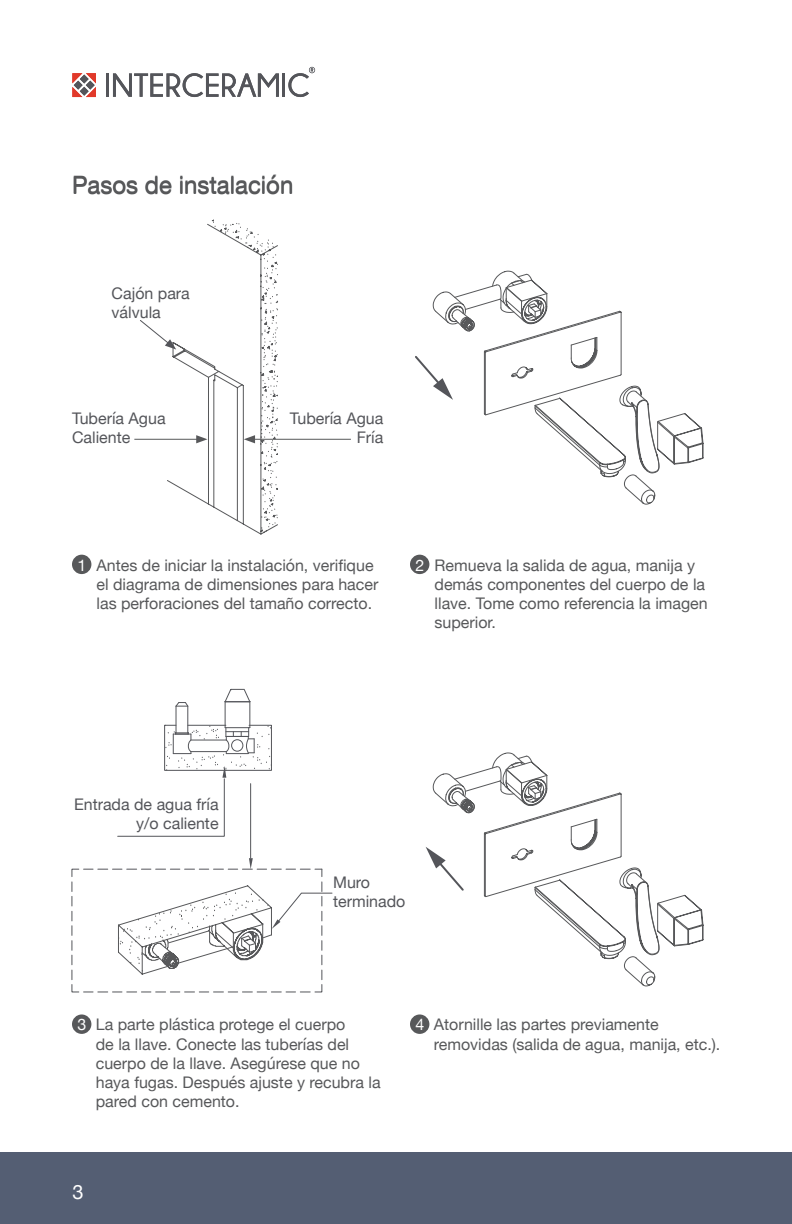
<style>
.page{position:relative;width:792px;height:1224px;background:#fff}
.page>*{position:absolute;margin:0;border:0;box-sizing:border-box;transform-origin:0 0}
.t1{font:24px "Helvetica Neue";color:#57585a}
.t2{font:20px "Helvetica Neue";color:#fff}
.t3{font:16px/19.2px "Helvetica Neue";color:#57585a}
.t4{font:16px/19.2px "Helvetica Neue";color:#54555a;text-align:right}
.t5{font:16px "Helvetica Neue";color:#fff}
</style>
<div class="page">
<div style="left:0;top:1152px;width:792px;height:72px;background:#545e73"></div>
<hr style="left:106px;top:73px;width:3px;height:24px;background:#54555a">
<svg style="left:113px;top:73px;width:166px;height:24px"></svg>
<hr style="left:282px;top:73px;width:3px;height:24px;background:#54555a">
<svg style="left:72px;top:73px;width:24px;height:24px"></svg>
<svg style="left:288px;top:67px;width:27px;height:30px"></svg>
<div style="left:72px;top:555px;width:19px;height:19px;background:#57585a;border-radius:50%"></div>
<div style="left:410px;top:555px;width:19px;height:19px;background:#57585a;border-radius:50%"></div>
<div style="left:72px;top:1014px;width:19px;height:20px;background:#57585a;border-radius:50%"></div>
<div style="left:410px;top:1014px;width:19px;height:20px;background:#57585a;border-radius:50%"></div>
<svg style="left:415px;top:273px;width:274px;height:231px"></svg>
<svg style="left:426px;top:847px;width:7px;height:15px"></svg>
<svg style="left:448px;top:793px;width:256px;height:176px"></svg>
<svg style="left:657px;top:903px;width:32px;height:27px"></svg>
<svg style="left:627px;top:873px;width:20px;height:17px"></svg>
<svg style="left:526px;top:850px;width:6px;height:5px"></svg>
<svg style="left:625px;top:938px;width:35px;height:48px"></svg>
<svg style="left:512px;top:854px;width:6px;height:5px"></svg>
<hr style="left:484px;top:834px;width:1px;height:61px;background:#57585a">
<hr style="left:485px;top:834px;width:1px;height:62px;background:#57585a">
<svg style="left:674px;top:944px;width:15px;height:2px"></svg>
<svg style="left:435px;top:754px;width:186px;height:81px"></svg>
<svg style="left:534px;top:880px;width:81px;height:76px"></svg>
<hr style="left:134px;top:439px;width:65px;height:1px;background:#57585a">
<hr style="left:252px;top:439px;width:99px;height:1px;background:#57585a">
<svg style="left:117px;top:689px;width:155px;height:148px"></svg>
<svg style="left:140px;top:219px;width:138px;height:316px"></svg>
<hr style="left:250px;top:784px;width:1px;height:74px;background:#54555a">
<svg style="left:71px;top:858px;width:262px;height:135px"></svg>
<p class="t1" style="left:72px;top:168px;width:223px">Pasos de instalación</p>
<p class="t4" style="left:112px;top:284px;width:80px;text-align:left">Cajón para válvula</p>
<p class="t4" style="left:72px;top:409px;width:95px">Tubería Agua</p>
<p class="t4" style="left:72px;top:429px;width:60px">Caliente</p>
<p class="t4" style="left:290px;top:409px;width:95px">Tubería Agua</p>
<p class="t4" style="left:357px;top:429px;width:28px">Fría</p>
<p class="t3" style="left:97px;top:556px;width:283px">Antes de iniciar la instalación, verifique el diagrama de dimensiones para hacer las perforaciones del tamaño correcto.</p>
<p class="t3" style="left:435px;top:556px;width:275px">Remueva la salida de agua, manija y demás componentes del cuerpo de la llave. Tome como referencia la imagen superior.</p>
<p class="t5" style="left:77px;top:553px;width:10px">1</p>
<p class="t5" style="left:415px;top:553px;width:10px">2</p>
<p class="t4" style="left:74px;top:796px;width:146px">Entrada de agua fría y/o caliente</p>
<p class="t4" style="left:333px;top:874px;width:39px">Muro</p>
<p class="t4" style="left:333px;top:893px;width:74px">terminado</p>
<p class="t3" style="left:96px;top:1016px;width:286px">La parte plástica protege el cuerpo<br>de la llave. Conecte las tuberías del cuerpo de la llave. Asegúrese que no haya fugas. Después ajuste y recubra la pared con cemento.</p>
<p class="t3" style="left:434px;top:1016px;width:288px">Atornille las partes previamente removidas (salida de agua, manija, etc.).</p>
<p class="t5" style="left:77px;top:1013px;width:10px">3</p>
<p class="t5" style="left:415px;top:1013px;width:10px">4</p>
<p class="t2" style="left:73px;top:1177px;width:13px">3</p>
</div>
